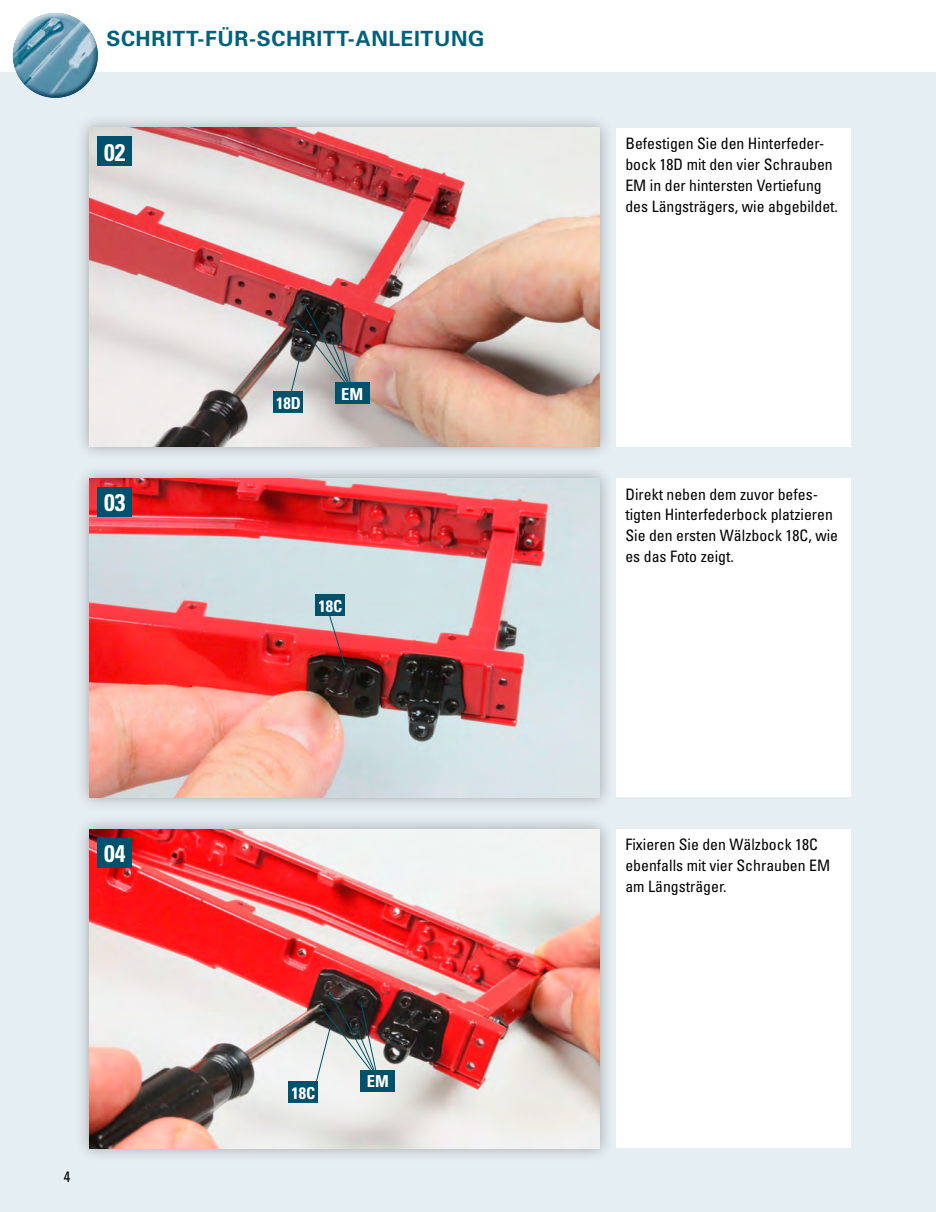
<style>
.page{position:relative;width:936px;height:1212px;background:#fff}
.page>*{position:absolute;margin:0;border:0;box-sizing:border-box;transform-origin:0 0}
.t1{font:700 condensed 24px "Univers";color:#fff}
.t2{font:700 21px "Univers";letter-spacing:.03em;color:#00617d}
.t3{font:700 condensed 16.5px "Univers";color:#fff}
.t4{font:condensed 15.75px/21px "Univers";color:#000}
.t5{font:condensed 15px "Univers";color:#000}
</style>
<div class="page">
<div style="left:0;top:72px;width:935px;height:1140px;background:#e5eef3"></div>
<div style="left:617px;top:478px;width:233px;height:319px;background:#fff"></div>
<div style="left:617px;top:829px;width:233px;height:319px;background:#fff"></div>
<div style="left:617px;top:128px;width:233px;height:318px;background:#fff"></div>
<div style="left:6px;top:6px;width:91px;height:72px;background:#fff;opacity:.75"></div>
<div style="left:12px;top:26px;width:92px;height:73px;background:#00617d;opacity:.75"></div>
<div style="left:75px;top:113px;width:539px;height:348px;background:#000;opacity:.3"></div>
<img style="left:89px;top:128px;width:511px;height:318px">
<div style="left:98px;top:136px;width:34px;height:30px;background:#00516b"></div>
<div style="left:75px;top:464px;width:539px;height:347px;background:#000;opacity:.3"></div>
<img style="left:89px;top:478px;width:511px;height:319px">
<div style="left:98px;top:487px;width:34px;height:30px;background:#00516b"></div>
<div style="left:75px;top:815px;width:539px;height:347px;background:#000;opacity:.3"></div>
<img style="left:89px;top:829px;width:511px;height:319px">
<div style="left:98px;top:838px;width:34px;height:29px;background:#00516b"></div>
<svg style="left:324px;top:616px;width:21px;height:50px"></svg>
<div style="left:315px;top:595px;width:30px;height:21px;background:#00516b"></div>
<div style="left:273px;top:392px;width:30px;height:21px;background:#00516b"></div>
<div style="left:288px;top:1081px;width:30px;height:22px;background:#00516b"></div>
<img style="left:287px;top:302px;width:66px;height:102px">
<img style="left:313px;top:989px;width:66px;height:103px">
<div style="left:335px;top:382px;width:34px;height:22px;background:#00516b"></div>
<div style="left:361px;top:1070px;width:34px;height:21px;background:#00516b"></div>
<h2 class="t2" style="left:106px;top:26px;width:379px">SCHRITT-FÜR-SCHRITT-ANLEITUNG</h2>
<h1 class="t1" style="left:104px;top:137px;width:23px">02</h1>
<h1 class="t1" style="left:104px;top:488px;width:23px">03</h1>
<p class="t3" style="left:276px;top:393px;width:26px">18D</p>
<p class="t3" style="left:341px;top:383px;width:23px">EM</p>
<p class="t3" style="left:318px;top:596px;width:25px">18C</p>
<h1 class="t1" style="left:104px;top:839px;width:23px">04</h1>
<p class="t5" style="left:64px;top:1167px;width:8px">4</p>
<p class="t3" style="left:291px;top:1083px;width:25px">18C</p>
<p class="t3" style="left:367px;top:1071px;width:23px">EM</p>
<p class="t4" style="left:625px;top:132px;width:214px">Befestigen Sie den Hinterfeder&shy;bock 18D mit den vier Schrauben<br>EM in der hintersten Vertiefung des Längsträgers, wie abgebildet.</p>
<p class="t4" style="left:625px;top:483px;width:214px">Direkt neben dem zuvor befes&shy;tigten Hinterfederbock platzieren<br>Sie den ersten Wälzbock 18C, wie es das Foto zeigt.</p>
<p class="t4" style="left:625px;top:834px;width:206px">Fixieren Sie den Wälzbock 18C ebenfalls mit vier Schrauben EM am Längsträger.</p>
</div>
